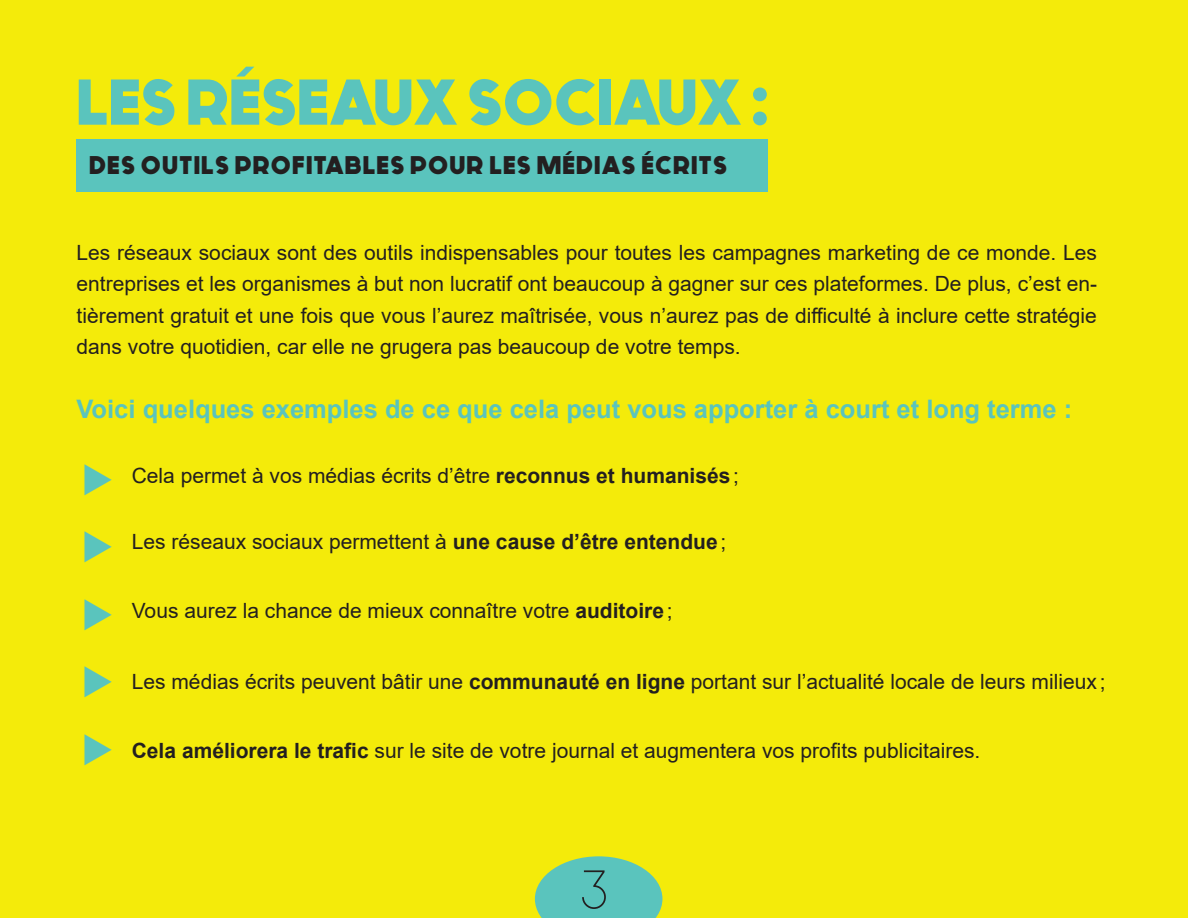
<style>
.page{position:relative;width:1188px;height:918px;background:#f4eb0a}
.page>*{position:absolute;margin:0;border:0;box-sizing:border-box;transform-origin:0 0}
.t1{font:700 64.5px "Generica";color:#5ac4bd}
.t2{font:54px "Generica";color:#231f20}
.t3{font:37.5px/67.5px "Wingdings 3";color:#5ac4bd;text-align:justify}
.t4{font:700 25.5px "Arial";color:#5ac4bd}
.t5{font:700 25.5px "Generica";letter-spacing:.04em;color:#231f20}
.t6{font:21px/31.5px "Arial";color:#231f20;text-align:justify}
.s1{font-weight:700}
</style>
<div class="page">
<div style="left:77px;top:139px;width:691px;height:53px;background:#5ac4bd"></div>
<svg style="left:535px;top:856px;width:127px;height:62px"></svg>
<h1 class="t1" style="left:77px;top:63px;width:694px">LES RÉSEAUX SOCIAUX:</h1>
<p class="t5" style="left:89px;top:149px;width:639px">DES OUTILS PROFITABLES POUR LES MÉDIAS ÉCRITS</p>
<p class="t6" style="left:77px;top:236px;width:1022px">Les réseaux sociaux sont des outils indispensables pour toutes les campagnes marketing de ce monde. Les entreprises et les organismes à but non lucratif ont beaucoup à gagner sur ces plateformes. De plus, c’est en&shy;tièrement gratuit et une fois que vous l’aurez maîtrisée, vous n’aurez pas de difficulté à inclure cette stratégie dans votre quotidien, car elle ne grugera pas beaucoup de votre temps.</p>
<p class="t4" style="left:77px;top:391px;width:997px">Voici quelques exemples de ce que cela peut vous apporter à court et long terme :</p>
<h3 class="t3" style="left:82px;top:445px;width:34px">◆ ◆ ◆ ◆ ◆</h3>
<p class="t6" style="left:132px;top:460px;width:609px">Cela permet à vos médias écrits d’être <span class="s1">reconnus et humanisés</span>;</p>
<p class="t6" style="left:132px;top:526px;width:596px">Les réseaux sociaux permettent à <span class="s1">une cause d’être entendue</span>;</p>
<p class="t6" style="left:132px;top:595px;width:542px">Vous aurez la chance de mieux connaître votre <span class="s1">auditoire</span>;</p>
<p class="t6" style="left:132px;top:665px;width:975px">Les médias écrits peuvent bâtir une <span class="s1">communauté en ligne</span> portant sur l’actualité locale de leurs milieux ;</p>
<p class="t6" style="left:132px;top:734px;width:850px"><span class="s1">Cela améliorera le trafic</span> sur le site de votre journal et augmentera vos profits publicitaires.</p>
<h2 class="t2" style="left:580px;top:856px;width:29px">3</h2>
</div>
